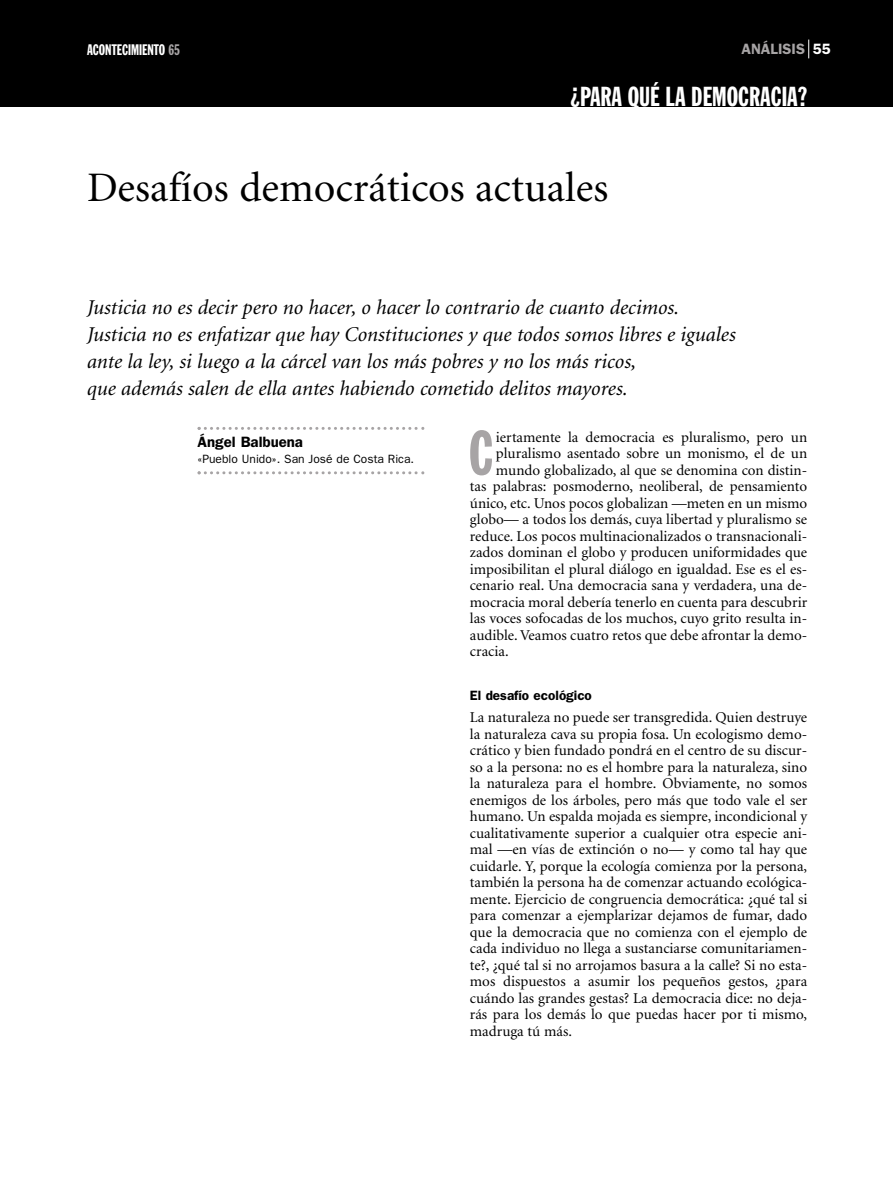
<style>
.page{position:relative;width:893px;height:1190px;background:#fff}
.page>*{position:absolute;margin:0;border:0;box-sizing:border-box;transform-origin:0 0}
.t1{font:61.35px "Franklin Gothic Extra Cond";color:#a7a4a5}
.t2{font:42px "Minion";color:#000}
.t3{font:27px "Franklin Gothic Extra Cond";color:#fff}
.t4{font:italic 21px/27px "Minion";color:#000}
.t5{font:15px/16.5px "Minion";color:#000;text-align:justify}
.t6{font:15px "Franklin Gothic Extra Cond";color:#fff}
.t7{font:600 15px "Franklin Gothic";color:#000}
.t8{font:600 15px "Franklin Gothic";color:#a7a4a5}
.t9{font:600 13.5px "Franklin Gothic";color:#000}
.t10{font:12px "Franklin Gothic";color:#000}
.s1{color:#a7a4a5}
.s2{color:#fff}
</style>
<div class="page">
<div style="left:0;top:0;width:892px;height:106px;background:#000"></div>
<svg style="left:808px;top:40px;width:1px;height:18px"></svg>
<svg style="left:198px;top:427px;width:226px;height:3px"></svg>
<svg style="left:198px;top:471px;width:226px;height:3px"></svg>
<p class="t6" style="left:87px;top:44px;width:94px">ACONTECIMIENTO <span class="s1">65</span></p>
<p class="t8" style="left:741px;top:44px;width:90px">ANÁLISIS <span class="s2">55</span></p>
<h3 class="t3" style="left:570px;top:87px;width:238px">¿PARA QUÉ LA DEMOCRACIA?</h3>
<h2 class="t2" style="left:87px;top:172px;width:523px">Desafíos democráticos actuales</h2>
<p class="t4" style="left:87px;top:296px;width:650px">Justicia no es decir pero no hacer, o hacer lo contrario de cuanto decimos.<br>Justicia no es enfatizar que hay Constituciones y que todos somos libres e iguales ante la ley, si luego a la cárcel van los más pobres y no los más ricos,<br>que además salen de ella antes habiendo cometido delitos mayores.</p>
<p class="t7" style="left:198px;top:436px;width:107px">Ángel Balbuena</p>
<p class="t10" style="left:198px;top:454px;width:218px">«Pueblo Unido». San José de Costa Rica.</p>
<h1 class="t1" style="left:469px;top:431px;width:26px">C</h1>
<p class="t5" style="left:496px;top:430px;width:313px">iertamente la democracia es pluralismo, pero un</p>
<p class="t5" style="left:496px;top:446px;width:313px">pluralismo asentado sobre un monismo, el de un</p>
<p class="t5" style="left:496px;top:463px;width:313px">mundo globalizado, al que se denomina con distin-</p>
<p class="t5" style="left:470px;top:479px;width:339px">tas palabras: posmoderno, neoliberal, de pensamiento</p>
<p class="t5" style="left:470px;top:496px;width:339px">único, etc. Unos pocos globalizan —meten en un mismo</p>
<p class="t5" style="left:470px;top:512px;width:339px">globo— a todos los demás, cuya libertad y pluralismo se</p>
<p class="t5" style="left:470px;top:529px;width:339px">reduce. Los pocos multinacionalizados o transnacionali-</p>
<p class="t5" style="left:470px;top:545px;width:339px">zados dominan el globo y producen uniformidades que</p>
<p class="t5" style="left:470px;top:562px;width:339px">imposibilitan el plural diálogo en igualdad. Ese es el es-</p>
<p class="t5" style="left:470px;top:578px;width:339px">cenario real. Una democracia sana y verdadera, una de-</p>
<p class="t5" style="left:470px;top:595px;width:339px">mocracia moral debería tenerlo en cuenta para descubrir</p>
<p class="t5" style="left:470px;top:611px;width:339px">las voces sofocadas de los muchos, cuyo grito resulta in-</p>
<p class="t5" style="left:470px;top:628px;width:339px">audible. Veamos cuatro retos que debe afrontar la demo-</p>
<p class="t5" style="left:470px;top:644px;width:40px">cracia.</p>
<p class="t9" style="left:470px;top:690px;width:123px">El desafío ecológico</p>
<p class="t5" style="left:470px;top:710px;width:339px">La naturaleza no puede ser transgredida. Quien destruye la naturaleza cava su propia fosa. Un ecologismo demo&shy;crático y bien fundado pondrá en el centro de su discur&shy;so a la persona: no es el hombre para la naturaleza, sino la naturaleza para el hombre. Obviamente, no somos enemigos de los árboles, pero más que todo vale el ser humano. Un espalda mojada es siempre, incondicional y cualitativamente superior a cualquier otra especie ani&shy;mal —en vías de extinción o no— y como tal hay que cuidarle. Y, porque la ecología comienza por la persona, también la persona ha de comenzar actuando ecológica&shy;mente. Ejercicio de congruencia democrática: ¿qué tal si para comenzar a ejemplarizar dejamos de fumar, dado que la democracia que no comienza con el ejemplo de cada individuo no llega a sustanciarse comunitariamen&shy;te?, ¿qué tal si no arrojamos basura a la calle? Si no esta&shy;mos dispuestos a asumir los pequeños gestos, ¿para cuándo las grandes gestas? La democracia dice: no deja&shy;rás para los demás lo que puedas hacer por ti mismo, madruga tú más.</p>
</div>
